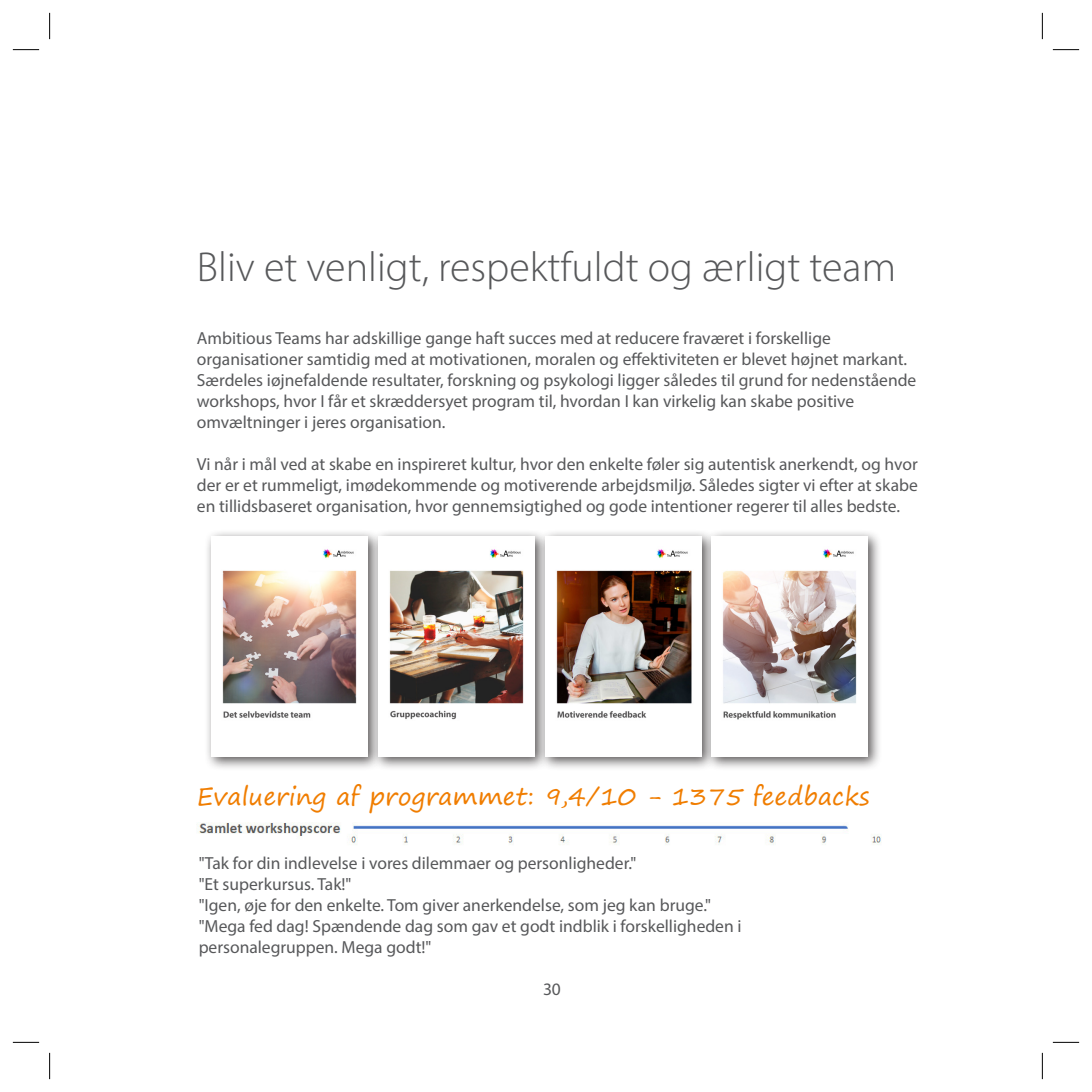
<style>
.page{position:relative;width:1092px;height:1092px;background:#fff}
.page>*{position:absolute;margin:0;border:0;box-sizing:border-box;transform-origin:0 0}
.Overskrift{font:300 42px "Myriad Pro";color:#57585a}
.t1{font:24.5px "Segoe Print";color:#f07d00}
.BT{font:17.5px/21px "Myriad Pro";color:#57585a}
</style>
<div class="page">
<div style="left:204px;top:529px;width:177px;height:242px;background:#231f20;opacity:.75"></div>
<img style="left:211px;top:536px;width:156px;height:220px">
<div style="left:371px;top:529px;width:177px;height:242px;background:#231f20;opacity:.75"></div>
<img style="left:378px;top:536px;width:156px;height:220px">
<div style="left:538px;top:529px;width:177px;height:242px;background:#231f20;opacity:.75"></div>
<img style="left:545px;top:536px;width:156px;height:220px">
<div style="left:704px;top:529px;width:177px;height:242px;background:#231f20;opacity:.75"></div>
<img style="left:711px;top:536px;width:156px;height:220px">
<img style="left:198px;top:822px;width:683px;height:23px">
<svg style="left:13px;top:49px;width:26px;height:1px"></svg>
<svg style="left:1052px;top:49px;width:26px;height:1px"></svg>
<svg style="left:13px;top:1041px;width:26px;height:1px"></svg>
<svg style="left:1053px;top:1041px;width:25px;height:1px"></svg>
<svg style="left:49px;top:13px;width:1px;height:26px"></svg>
<svg style="left:49px;top:1052px;width:1px;height:26px"></svg>
<svg style="left:1041px;top:13px;width:1px;height:26px"></svg>
<svg style="left:1041px;top:1053px;width:1px;height:25px"></svg>
<p class="Overskrift" style="left:197px;top:241px;width:700px">Bliv et venligt, respektfuldt og ærligt team</p>
<p class="BT" style="left:197px;top:327px;width:721px">Ambitious Teams har adskillige gange haft succes med at reducere fraværet i forskellige organisationer samtidig med at motivationen, moralen og effektiviteten er blevet højnet markant.<br>Særdeles iøjnefaldende resultater, forskning og psykologi ligger således til grund for nedenstående workshops, hvor I får et skræddersyet program til, hvordan I kan virkelig kan skabe positive omvæltninger i jeres organisation.</p>
<p class="BT" style="left:197px;top:453px;width:722px;text-align:justify">Vi når i mål ved at skabe en inspireret kultur, hvor den enkelte føler sig autentisk anerkendt, og hvor der er et rummeligt, imødekommende og motiverende arbejdsmiljø. Således sigter vi efter at skabe en tillidsbaseret organisation, hvor gennemsigtighed og gode intentioner regerer til alles bedste.</p>
<p class="t1" style="left:197px;top:774px;width:674px">Evaluering af programmet: 9,4/10 - 1375 feedbacks</p>
<p class="BT" style="left:199px;top:852px;width:439px">"Tak for din indlevelse i vores dilemmaer og personligheder."</p>
<p class="BT" style="left:199px;top:873px;width:154px">"Et superkursus. Tak!"</p>
<p class="BT" style="left:199px;top:894px;width:514px">"Igen, øje for den enkelte. Tom giver anerkendelse, som jeg kan bruge."</p>
<p class="BT" style="left:199px;top:915px;width:544px">"Mega fed dag! Spændende dag som gav et godt indblik i forskelligheden i personalegruppen. Mega godt!"</p>
<p class="BT" style="left:543px;top:978px;width:19px">30</p>
</div>
